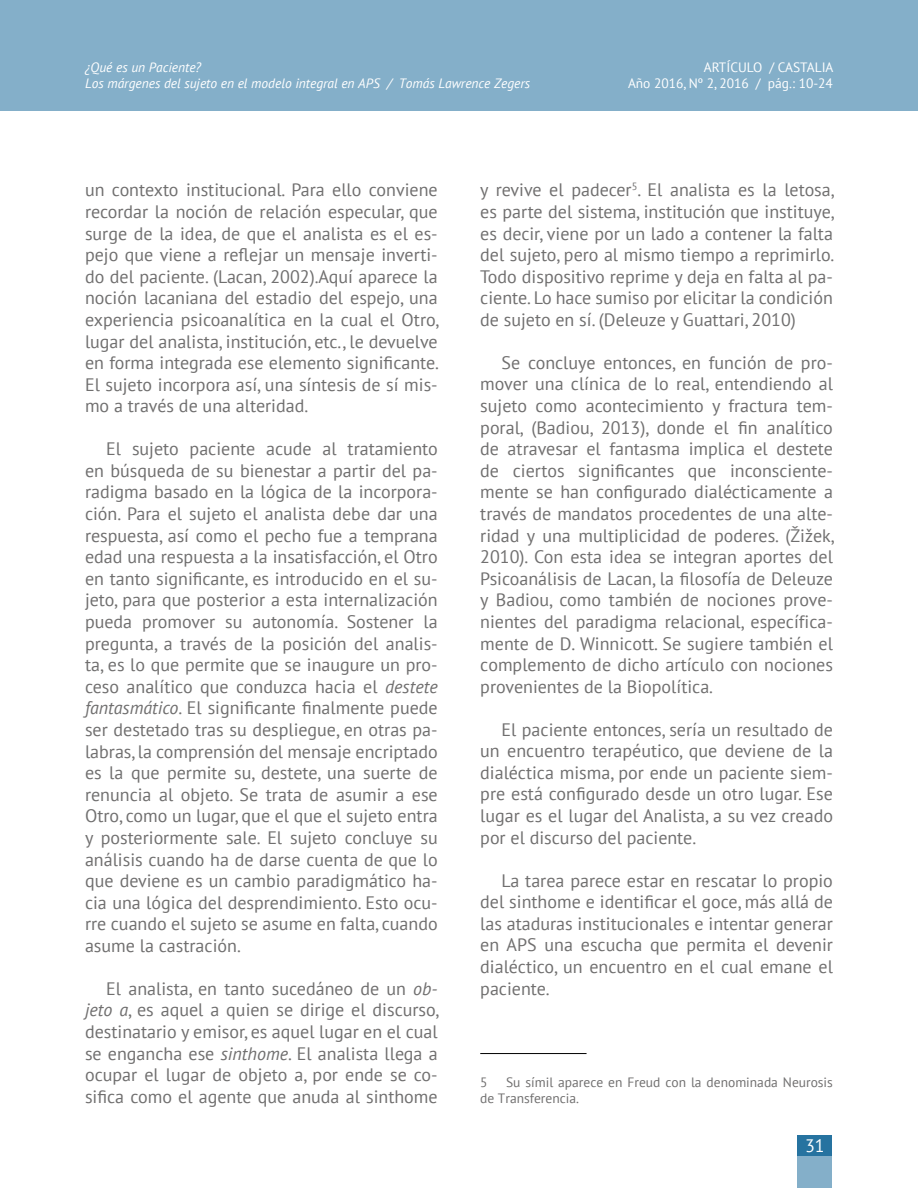
<style>
.page{position:relative;width:918px;height:1188px;background:#fff}
.page>*{position:absolute;margin:0;border:0;box-sizing:border-box;transform-origin:0 0}
.t1{font:18px/21.6px "PT Sans";color:#706f6f;text-align:justify}
.t2{font:18px "PT Sans";color:#fff}
.t3{font:italic 13.5px/16.2px "PT Sans";color:#fff}
.t4{font:13.5px/16.2px "PT Sans";color:#706f6f}
.t5{font:13.5px/16.2px "PT Sans";color:#fff;text-align:right}
.s1{font-style:italic}
</style>
<div class="page">
<div style="left:0;top:0;width:918px;height:111px;background:#84afc9"></div>
<div style="left:798px;top:1135px;width:34px;height:53px;background:#84afc9"></div>
<div style="left:798px;top:1135px;width:34px;height:21px;background:#2673a0"></div>
<hr style="left:480px;top:1053px;width:107px;height:1px;background:#000">
<p class="t3" style="left:85px;top:60px;width:447px">¿Qué es un Paciente?<br>Los márgenes del sujeto en el modelo integral en APS / Tomás Lawrence Zegers</p>
<p class="t5" style="left:628px;top:60px;width:207px">ARTÍCULO / CASTALIA<br>Año 2016, Nº 2, 2016 / pág.: 10-24</p>
<p class="t1" style="left:85px;top:180px;width:356px">un contexto institucional. Para ello conviene recordar la noción de relación especular, que surge de la idea, de que el analista es el es&shy;pejo que viene a reflejar un mensaje inverti&shy;do del paciente. (Lacan, 2002).Aquí aparece la noción lacaniana del estadio del espejo, una experiencia psicoanalítica en la cual el Otro, lugar del analista, institución, etc., le devuelve en forma integrada ese elemento significante.<br>El sujeto incorpora así, una síntesis de sí mis&shy;mo a través de una alteridad.</p>
<p class="t1" style="left:85px;top:439px;width:354px;text-indent:21px">El sujeto paciente acude al tratamiento en búsqueda de su bienestar a partir del pa&shy;radigma basado en la lógica de la incorpora&shy;ción. Para el sujeto el analista debe dar una respuesta, así como el pecho fue a temprana edad una respuesta a la insatisfacción, el Otro en tanto significante, es introducido en el su&shy;jeto, para que posterior a esta internalización pueda promover su autonomía. Sostener la pregunta, a través de la posición del analis&shy;ta, es lo que permite que se inaugure un pro&shy;ceso analítico que conduzca hacia el <span class="s1">destete fantasmático</span>. El significante finalmente puede ser destetado tras su despliegue, en otras pa&shy;labras, la comprensión del mensaje encriptado es la que permite su, destete, una suerte de renuncia al objeto. Se trata de asumir a ese Otro, como un lugar, que el que el sujeto entra y posteriormente sale. El sujeto concluye su análisis cuando ha de darse cuenta de que lo que deviene es un cambio paradigmático ha&shy;cia una lógica del desprendimiento. Esto ocu&shy;rre cuando el sujeto se asume en falta, cuando asume la castración.</p>
<p class="t1" style="left:85px;top:978px;width:356px;text-indent:21px">El analista, en tanto sucedáneo de un <span class="s1">ob&shy;jeto a</span>, es aquel a quien se dirige el discurso, destinatario y emisor, es aquel lugar en el cual se engancha ese <span class="s1">sinthome</span>. El analista llega a ocupar el lugar de objeto a, por ende se co&shy;sifica como el agente que anuda al sinthome</p>
<p class="t1" style="left:480px;top:180px;width:356px">y revive el padecer<sup>5</sup>. El analista es la letosa, es parte del sistema, institución que instituye, es decir, viene por un lado a contener la falta del sujeto, pero al mismo tiempo a reprimirlo.<br>Todo dispositivo reprime y deja en falta al pa&shy;ciente. Lo hace sumiso por elicitar la condición de sujeto en sí. (Deleuze y Guattari, 2010)</p>
<p class="t1" style="left:480px;top:352px;width:356px;text-indent:21px">Se concluye entonces, en función de pro&shy;mover una clínica de lo real, entendiendo al sujeto como acontecimiento y fractura tem&shy;poral, (Badiou, 2013), donde el fin analítico de atravesar el fantasma implica el destete de ciertos significantes que inconsciente&shy;mente se han configurado dialécticamente a través de mandatos procedentes de una alte&shy;ridad y una multiplicidad de poderes. (Žižek, 2010). Con esta idea se integran aportes del Psicoanálisis de Lacan, la filosofía de Deleuze y Badiou, como también de nociones prove&shy;nientes del paradigma relacional, específica&shy;mente de D. Winnicott. Se sugiere también el complemento de dicho artículo con nociones provenientes de la Biopolítica.</p>
<p class="t1" style="left:480px;top:719px;width:354px;text-indent:21px">El paciente entonces, sería un resultado de un encuentro terapéutico, que deviene de la dialéctica misma, por ende un paciente siem&shy;pre está configurado desde un otro lugar. Ese lugar es el lugar del Analista, a su vez creado por el discurso del paciente.</p>
<p class="t1" style="left:480px;top:870px;width:354px;text-indent:21px">La tarea parece estar en rescatar lo propio del sinthome e identificar el goce, más allá de las ataduras institucionales e intentar generar en APS una escucha que permita el devenir dialéctico, un encuentro en el cual emane el paciente.</p>
<p class="t4" style="left:480px;top:1074px;width:354px;text-indent:26px">Su símil aparece en Freud con la denominada Neurosis de Transferencia.</p>
<p class="t4" style="left:480px;top:1074px;width:9px">5</p>
<p class="t2" style="left:805px;top:1136px;width:21px">31</p>
</div>
